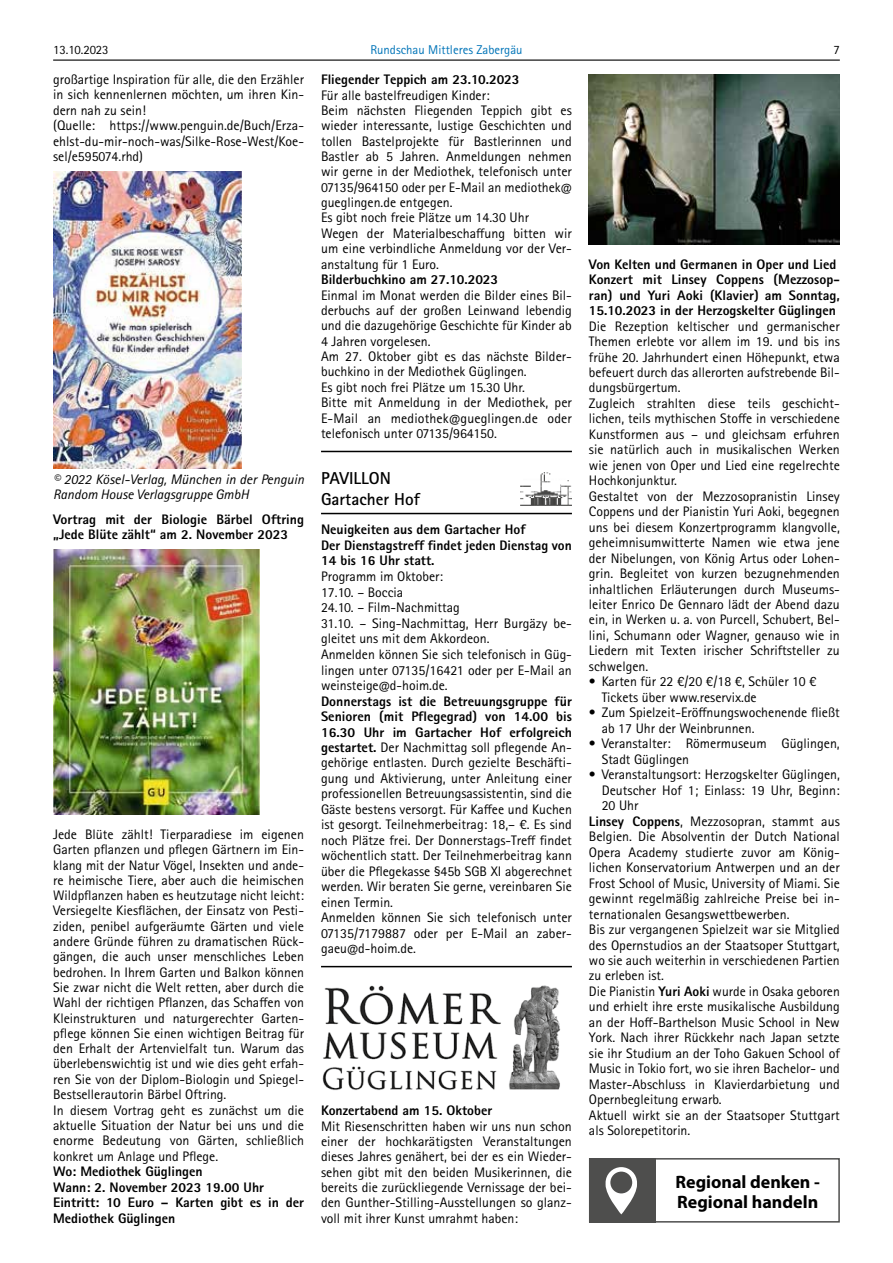
<style>
.page{position:relative;width:893px;height:1263px;background:#fff}
.page>*{position:absolute;margin:0;border:0;box-sizing:border-box;transform-origin:0 0}
.t1{font:700 18px/19.5px "Myriad Pro";color:#000}
.t2{font:700 17.25px/20.7px "Agfa Rotis Sans Serif";color:#000}
.t3{font:13.8px/15.3px "Rotis Sans Serif W1 G";color:#000}
.t4{font:800 13.8px/15.5px "Rotis Sans Serif W1 G";color:#000}
.t5{font:italic 13.8px/15.3px "Rotis Sans Serif W1 G";color:#000}
.t6{font:12.75px "Rotis Sans Serif W1 G";color:#0074b8}
.t7{font:12.75px "Rotis Sans Serif W1 G";color:#000}
.s1{font-weight:800}
</style>
<div class="page">
<hr style="left:53px;top:60px;width:787px;height:1px;background:#000">
<img style="left:53px;top:171px;width:189px;height:298px">
<img style="left:53px;top:549px;width:207px;height:266px">
<hr style="left:321px;top:451px;width:251px;height:1px;background:#000">
<hr style="left:321px;top:966px;width:251px;height:1px;background:#000">
<hr style="left:321px;top:513px;width:251px;height:1px;background:#000">
<img style="left:520px;top:472px;width:52px;height:34px">
<img style="left:322px;top:985px;width:239px;height:105px">
<img style="left:589px;top:74px;width:251px;height:170px">
<div style="left:589px;top:1158px;width:251px;height:64px;background:#fff;border:2px solid #4e4e4d"></div>
<div style="left:589px;top:1158px;width:67px;height:64px;background:#4e4e4d"></div>
<svg style="left:606px;top:1167px;width:31px;height:47px"></svg>
<div style="left:610px;top:1171px;width:22px;height:22px;background:#4e4e4d;border-radius:50%"></div>
<p class="t7" style="left:53px;top:42px;width:57px">13.10.2023</p>
<p class="t6" style="left:370px;top:42px;width:154px">Rundschau Mittleres Zabergäu</p>
<p class="t7" style="left:833px;top:42px;width:8px">7</p>
<p class="t3" style="left:53px;top:72px;width:252px">großartige Inspiration für alle, die den Erzähler in sich kennenlernen möchten, um ihren Kin&shy;dern nah zu sein!<br>(Quelle: https://www.penguin.de/Buch/Erza&shy;ehlst-du-mir-noch-was/Silke-Rose-West/Koe&shy;sel/e595074.rhd)</p>
<p class="t4" style="left:321px;top:72px;width:200px">Fliegender Teppich am 23.10.2023</p>
<p class="t3" style="left:321px;top:87px;width:252px">Für alle bastelfreudigen Kinder:<br>Beim nächsten Fliegenden Teppich gibt es wieder interessante, lustige Geschichten und tollen Bastelprojekte für Bastlerinnen und Bastler ab 5 Jahren. Anmeldungen nehmen wir gerne in der Mediothek, telefonisch unter 07135/964150 oder per E-Mail an mediothek@ gueglingen.de entgegen.<br>Es gibt noch freie Plätze um 14.30 Uhr<br>Wegen der Materialbeschaffung bitten wir um eine verbindliche Anmeldung vor der Ver&shy;anstaltung für 1 Euro.</p>
<p class="t4" style="left:321px;top:271px;width:179px">Bilderbuchkino am 27.10.2023</p>
<p class="t3" style="left:321px;top:287px;width:252px">Einmal im Monat werden die Bilder eines Bil&shy;derbuchs auf der großen Leinwand lebendig und die dazugehörige Geschichte für Kinder ab 4 Jahren vorgelesen.<br>Am 27. Oktober gibt es das nächste Bilder&shy;buchkino in der Mediothek Güglingen.<br>Es gibt noch frei Plätze um 15.30 Uhr.<br>Bitte mit Anmeldung in der Mediothek, per E-Mail an mediothek@gueglingen.de oder telefonisch unter 07135/964150.</p>
<p class="t2" style="left:321px;top:467px;width:100px">PAVILLON<br>Gartacher Hof</p>
<p class="t4" style="left:321px;top:521px;width:252px">Neuigkeiten aus dem Gartacher Hof<br>Der Dienstagstreff findet jeden Dienstag von<br>14 bis 16 Uhr statt.</p>
<p class="t3" style="left:321px;top:569px;width:252px">Programm im Oktober:<br>17.10. – Boccia<br>24.10. – Film-Nachmittag<br>31.10. – Sing-Nachmittag, Herr Burgäzy be&shy;gleitet uns mit dem Akkordeon.<br>Anmelden können Sie sich telefonisch in Güg&shy;lingen unter 07135/16421 oder per E-Mail an weinsteige@d-hoim.de.</p>
<p class="t3" style="left:321px;top:693px;width:252px"><span class="s1">Donnerstags ist die Betreuungsgruppe für Senioren (mit Pflegegrad) von 14.00 bis 16.30 Uhr im Gartacher Hof erfolgreich gestartet.</span> Der Nachmittag soll pflegende An&shy;gehörige entlasten. Durch gezielte Beschäfti&shy;gung und Aktivierung, unter Anleitung einer professionellen Betreuungsassistentin, sind die Gäste bestens versorgt. Für Kaffee und Kuchen ist gesorgt. Teilnehmerbeitrag: 18,– €. Es sind noch Plätze frei. Der Donnerstags-Treff findet wöchentlich statt. Der Teilnehmerbeitrag kann über die Pflegekasse §45b SGB XI abgerechnet werden. Wir beraten Sie gerne, vereinbaren Sie einen Termin.<br>Anmelden können Sie sich telefonisch unter 07135/7179887 oder per E-Mail an zaber&shy;gaeu@d-hoim.de.</p>
<p class="t4" style="left:589px;top:256px;width:252px">Von Kelten und Germanen in Oper und Lied Konzert mit Linsey Coppens (Mezzosop&shy;ran) und Yuri Aoki (Klavier) am Sonntag, 15.10.2023 in der Herzogskelter Güglingen</p>
<p class="t3" style="left:589px;top:318px;width:252px">Die Rezeption keltischer und germanischer Themen erlebte vor allem im 19. und bis ins frühe 20. Jahrhundert einen Höhepunkt, etwa befeuert durch das allerorten aufstrebende Bil&shy;dungsbürgertum.<br>Zugleich strahlten diese teils geschicht&shy;lichen, teils mythischen Stoffe in verschiedene Kunstformen aus – und gleichsam erfuhren sie natürlich auch in musikalischen Werken wie jenen von Oper und Lied eine regelrechte Hochkonjunktur.<br>Gestaltet von der Mezzosopranistin Linsey Coppens und der Pianistin Yuri Aoki, begegnen uns bei diesem Konzertprogramm klangvolle, geheimnisumwitterte Namen wie etwa jene der Nibelungen, von König Artus oder Lohen&shy;grin. Begleitet von kurzen bezugnehmenden inhaltlichen Erläuterungen durch Museums&shy;leiter Enrico De Gennaro lädt der Abend dazu ein, in Werken u. a. von Purcell, Schubert, Bel&shy;lini, Schumann oder Wagner, genauso wie in Liedern mit Texten irischer Schriftsteller zu schwelgen.</p>
<p class="t3" style="left:602px;top:674px;width:216px;text-indent:-13px">• Karten für 22 €/20 €/18 €, Schüler 10 €<br>Tickets über www.reservix.de</p>
<p class="t3" style="left:602px;top:705px;width:240px;text-indent:-13px">• Zum Spielzeit-Eröffnungswochenende fließt ab 17 Uhr der Weinbrunnen.</p>
<p class="t3" style="left:602px;top:736px;width:240px;text-indent:-13px">• Veranstalter: Römermuseum Güglingen,<br>Stadt Güglingen</p>
<p class="t3" style="left:589px;top:767px;width:252px">• Veranstaltungsort: Herzogskelter Güglingen,</p>
<p class="t3" style="left:602px;top:783px;width:240px">Deutscher Hof 1; Einlass: 19 Uhr, Beginn:</p>
<p class="t3" style="left:602px;top:798px;width:38px">20 Uhr</p>
<p class="t3" style="left:589px;top:814px;width:252px"><span class="s1">Linsey Coppens</span>, Mezzosopran, stammt aus</p>
<p class="t3" style="left:589px;top:829px;width:252px">Belgien. Die Absolventin der Dutch National</p>
<p class="t3" style="left:589px;top:844px;width:251px">Opera Academy studierte zuvor am König-</p>
<p class="t3" style="left:589px;top:860px;width:252px">lichen Konservatorium Antwerpen und an der</p>
<p class="t3" style="left:589px;top:875px;width:252px">Frost School of Music, University of Miami. Sie</p>
<p class="t3" style="left:589px;top:891px;width:252px">gewinnt regelmäßig zahlreiche Preise bei in-</p>
<p class="t3" style="left:589px;top:906px;width:202px">ternationalen Gesangswettbewerben.</p>
<p class="t3" style="left:589px;top:922px;width:252px">Bis zur vergangenen Spielzeit war sie Mitglied</p>
<p class="t3" style="left:589px;top:937px;width:252px">des Opernstudios an der Staatsoper Stuttgart,</p>
<p class="t3" style="left:589px;top:953px;width:252px">wo sie auch weiterhin in verschiedenen Partien</p>
<p class="t3" style="left:589px;top:968px;width:77px">zu erleben ist.</p>
<p class="t3" style="left:589px;top:984px;width:252px">Die Pianistin <span class="s1">Yuri Aoki</span> wurde in Osaka geboren</p>
<p class="t3" style="left:589px;top:999px;width:252px">und erhielt ihre erste musikalische Ausbildung</p>
<p class="t3" style="left:589px;top:1015px;width:252px">an der Hoff-Barthelson Music School in New</p>
<p class="t3" style="left:589px;top:1030px;width:252px">York. Nach ihrer Rückkehr nach Japan setzte</p>
<p class="t3" style="left:589px;top:1046px;width:252px">sie ihr Studium an der Toho Gakuen School of</p>
<p class="t3" style="left:589px;top:1061px;width:252px">Music in Tokio fort, wo sie ihren Bachelor- und</p>
<p class="t3" style="left:589px;top:1076px;width:252px">Master-Abschluss in Klavierdarbietung und</p>
<p class="t3" style="left:589px;top:1092px;width:134px">Opernbegleitung erwarb.</p>
<p class="t3" style="left:589px;top:1107px;width:252px">Aktuell wirkt sie an der Staatsoper Stuttgart</p>
<p class="t3" style="left:589px;top:1123px;width:103px">als Solorepetitorin.</p>
<h1 class="t1" style="left:675px;top:1172px;width:146px">Regional denken -<br>Regional handeln</h1>
<p class="t5" style="left:53px;top:472px;width:252px">© 2022 Kösel-Verlag, München in der Penguin<br>Random House Verlagsgruppe GmbH</p>
<p class="t4" style="left:53px;top:511px;width:252px">Vortrag mit der Biologie Bärbel Oftring „Jede Blüte zählt“ am 2. November 2023</p>
<p class="t3" style="left:53px;top:827px;width:252px">Jede Blüte zählt! Tierparadiese im eigenen Garten pflanzen und pflegen Gärtnern im Ein&shy;klang mit der Natur Vögel, Insekten und ande&shy;re heimische Tiere, aber auch die heimischen Wildpflanzen haben es heutzutage nicht leicht:<br>Versiegelte Kiesflächen, der Einsatz von Pesti&shy;ziden, penibel aufgeräumte Gärten und viele andere Gründe führen zu dramatischen Rück&shy;gängen, die auch unser menschliches Leben bedrohen. In Ihrem Garten und Balkon können Sie zwar nicht die Welt retten, aber durch die Wahl der richtigen Pflanzen, das Schaffen von Kleinstrukturen und naturgerechter Garten&shy;pflege können Sie einen wichtigen Beitrag für den Erhalt der Artenvielfalt tun. Warum das überlebenswichtig ist und wie dies geht erfah&shy;ren Sie von der Diplom-Biologin und Spiegel-Bestsellerautorin Bärbel Oftring.<br>In diesem Vortrag geht es zunächst um die aktuelle Situation der Natur bei uns und die enorme Bedeutung von Gärten, schließlich konkret um Anlage und Pflege.</p>
<p class="t4" style="left:53px;top:1163px;width:252px">Wo: Mediothek Güglingen<br>Wann: 2. November 2023 19.00 Uhr<br>Eintritt: 10 Euro – Karten gibt es in der<br>Mediothek Güglingen</p>
<p class="t4" style="left:321px;top:1103px;width:173px">Konzertabend am 15. Oktober</p>
<p class="t3" style="left:321px;top:1118px;width:252px;text-align:justify">Mit Riesenschritten haben wir uns nun schon einer der hochkarätigsten Veranstaltungen dieses Jahres genähert, bei der es ein Wieder&shy;sehen gibt mit den beiden Musikerinnen, die bereits die zurückliegende Vernissage der bei&shy;den Gunther-Stilling-Ausstellungen so glanz&shy;voll mit ihrer Kunst umrahmt haben:</p>
</div>
